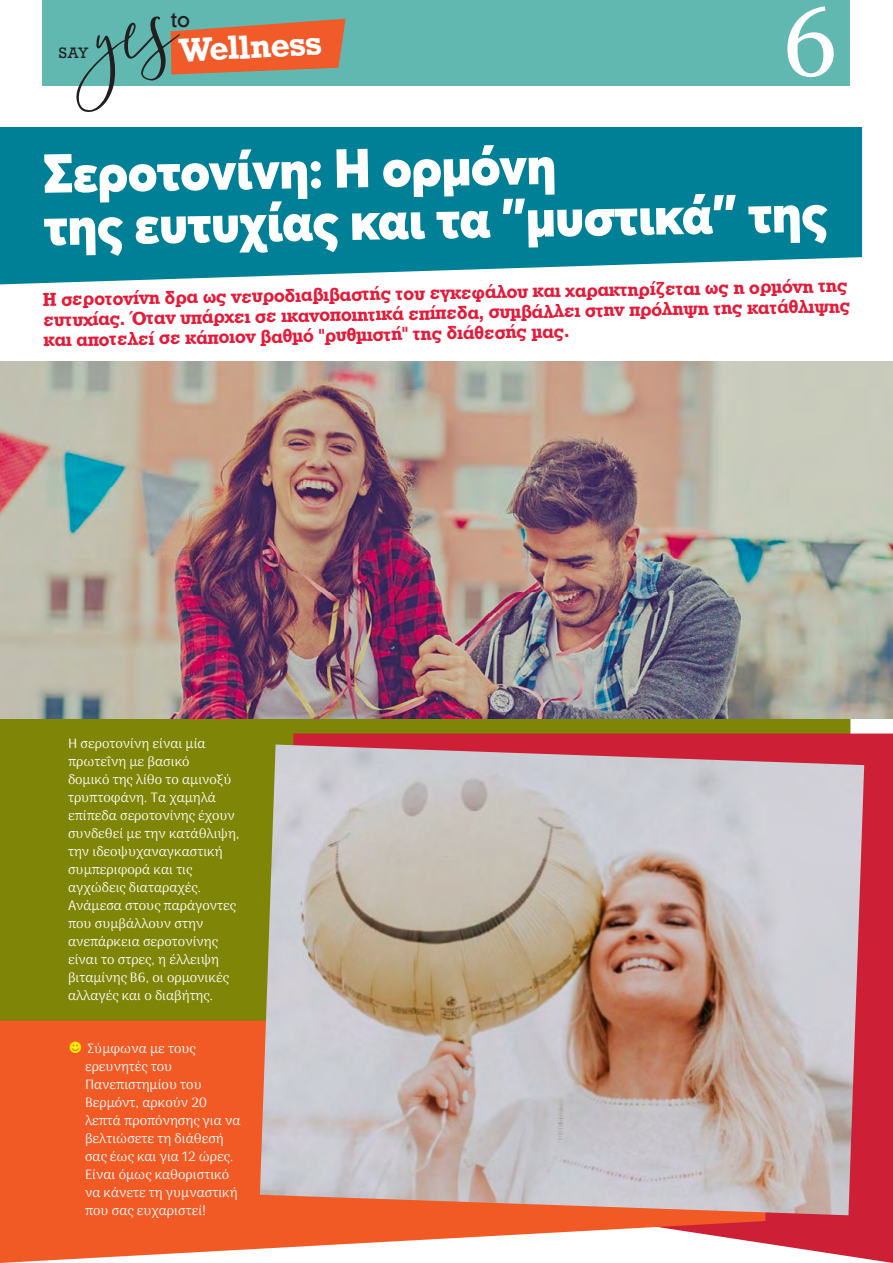
<style>
.page{position:relative;width:893px;height:1263px;background:#fff}
.page>*{position:absolute;margin:0;border:0;box-sizing:border-box;transform-origin:0 0}
.t1{font:97.5px "Georgia";color:#fff}
.t2{font:900 54px/52.5px "Averta";color:#fff;scale:.96 1}
.t3{font:700 31.5px "Rockwell";color:#fff}
.t4{font:21px "Rockwell";color:#231f20}
.t5{font:19.5px/20.2px "UB Rockwell Bold";color:#e51a38}
.t6{font:14.25px "Rockwell";color:#231f20}
.t7{font:100 13.5px/18px "Arima";color:#fff}
.s1{color:#fff200}
</style>
<div class="page">
<div style="left:0;top:719px;width:850px;height:301px;background:#7f8507"></div>
<svg style="left:293px;top:733px;width:600px;height:530px;background:#ce2b3f"></svg>
<svg style="left:0;top:1020px;width:765px;height:243px;fill:#f15a25"></svg>
<div style="left:43px;top:0;width:807px;height:85px;background:#61b8b0"></div>
<svg style="left:0;top:127px;width:862px;height:157px;background:#158a9f"></svg>
<svg style="left:76px;top:16px;width:270px;height:96px"></svg>
<img style="left:0;top:361px;width:893px;height:358px">
<img style="left:260px;top:744px;width:604px;height:471px">
<p class="t6" style="left:59px;top:44px;width:32px">SAY</p>
<h3 class="t4" style="left:171px;top:6px;width:21px">to</h3>
<h3 class="t3" style="left:178px;top:30px;width:144px;rotate:-3deg">Wellness</h3>
<h1 class="t1" style="left:782px;top:-29px;width:57px">6</h1>
<h2 class="t2" style="left:43px;top:147px;width:818px;rotate:-1deg">Σεροτονίνη: Η ορμόνη<br>της ευτυχίας και τα "μυστικά" της</h2>
<h3 class="t5" style="left:43px;top:289px;width:808px;rotate:-1deg">Η σεροτονίνη δρα ως νευροδιαβιβαστής του εγκεφάλου και χαρακτηρίζεται ως η ορμόνη της ευτυχίας. Όταν υπάρχει σε ικανοποιητικά επίπεδα, συμβάλλει στην πρόληψη της κατάθλιψης και αποτελεί σε κάποιον βαθμό "ρυθμιστή" της διάθεσής μας.</h3>
<p class="t7" style="left:68px;top:734px;width:173px">Η σεροτονίνη είναι μία πρωτεΐνη με βασικό<br>δομικό της λίθο το αμινοξύ τρυπτοφάνη. Τα χαμηλά επίπεδα σεροτονίνης έχουν συνδεθεί με την κατάθλιψη, την ιδεοψυχαναγκαστική συμπεριφορά και τις αγχώδεις διαταραχές.<br>Ανάμεσα στους παράγοντες που συμβάλλουν στην ανεπάρκεια σεροτονίνης είναι το στρες, η έλλειψη βιταμίνης Β6, οι ορμονικές αλλαγές και ο διαβήτης.</p>
<p class="t7" style="left:85px;top:1039px;width:157px;text-indent:-17px"><span class="s1">☻</span> Σύμφωνα με τους ερευνητές του<br>Πανεπιστημίου του<br>Βερμόντ, αρκούν 20 λεπτά προπόνησης για να βελτιώσετε τη διάθεσή σας έως και για 12 ώρες.<br>Είναι όμως καθοριστικό να κάνετε τη γυμναστική που σας ευχαριστεί!</p>
</div>
